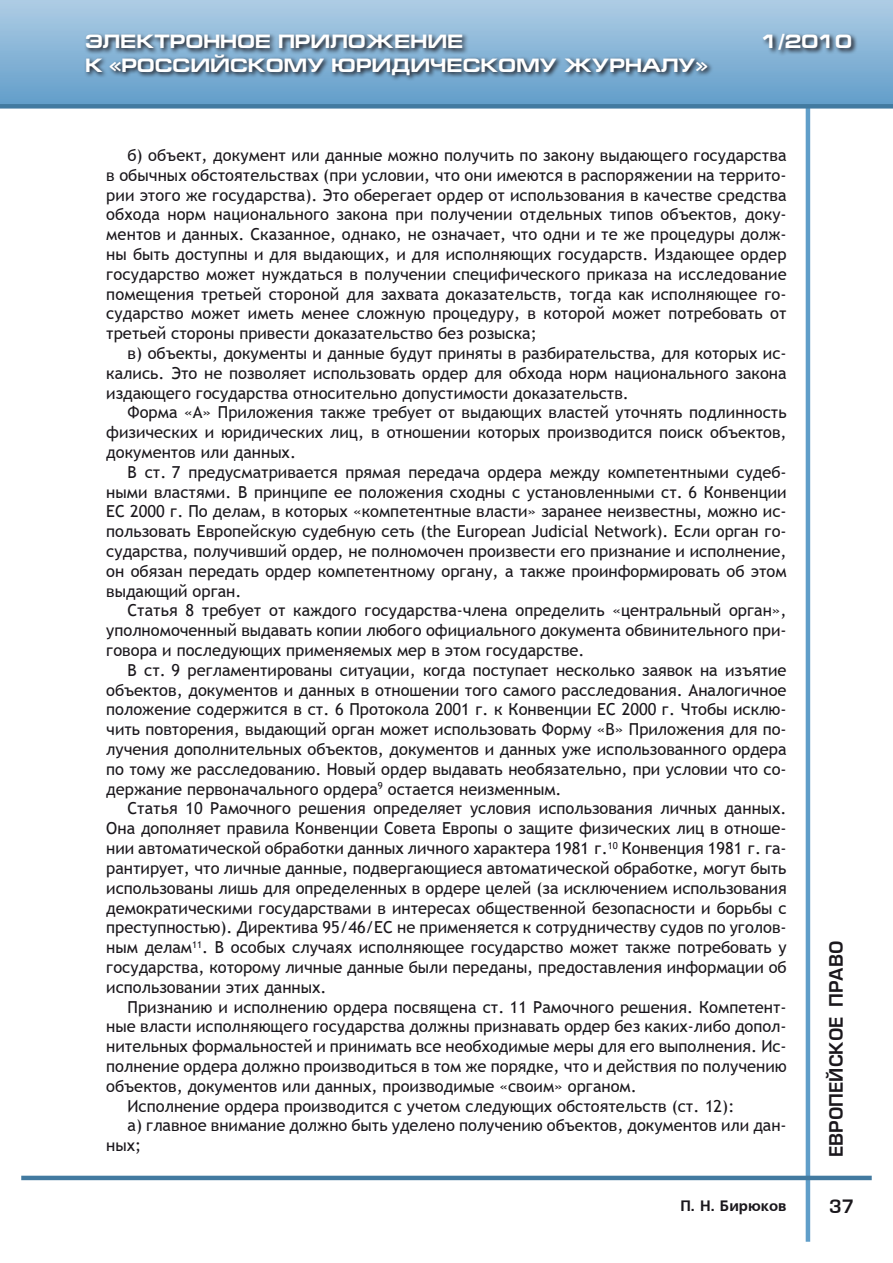
<style>
.page{position:relative;width:893px;height:1263px;background:#fff}
.page>*{position:absolute;margin:0;border:0;box-sizing:border-box;transform-origin:0 0}
.t1{font:700 19.5px "Europe Ext";color:#fff}
.t2{font:18px "Europe Demi Normal";color:#1a171c}
.t3{font:16.5px/19.8px "Trebuchet MS";color:#1a171c;text-align:justify}
.t4{font:15px "Free Set Bold Cyrillic";color:#1a171c}
</style>
<div class="page">
<hr style="left:806px;top:91px;width:4px;height:1151px;background:#609ec9">
<hr style="left:21px;top:1176px;width:851px;height:4px;background:#427aa0">
<div style="left:0;top:0;width:893px;height:106px;background:linear-gradient(to bottom,#afcde5,#629ec9)"></div>
<div style="left:0;top:104px;width:893px;height:5px;background:#427aa0"></div>
<svg style="left:83px;top:31px;width:810px;height:121px"></svg>
<p class="t1" style="left:85px;top:31px;width:380px">ЭЛЕКТРОННОЕ ПРИЛОЖЕНИЕ</p>
<p class="t1" style="left:761px;top:31px;width:92px">1/2010</p>
<p class="t1" style="left:85px;top:54px;width:624px">К «РОССИЙСКОМУ ЮРИДИЧЕСКОМУ ЖУРНАЛУ»</p>
<p class="t3" style="left:106px;top:145px;width:682px;text-indent:21px">б) объект, документ или данные можно получить по закону выдающего государства в обычных обстоятельствах (при условии, что они имеются в распоряжении на террито&shy;рии этого же государства). Это оберегает ордер от использования в качестве средства обхода норм национального закона при получении отдельных типов объектов, доку&shy;ментов и данных. Сказанное, однако, не означает, что одни и те же процедуры долж&shy;ны быть доступны и для выдающих, и для исполняющих государств. Издающее ордер государство может нуждаться в получении специфического приказа на исследование помещения третьей стороной для захвата доказательств, тогда как исполняющее го&shy;сударство может иметь менее сложную процедуру, в которой может потребовать от третьей стороны привести доказательство без розыска;</p>
<p class="t3" style="left:106px;top:343px;width:682px;text-indent:21px">в) объекты, документы и данные будут приняты в разбирательства, для которых ис&shy;кались. Это не позволяет использовать ордер для обхода норм национального закона издающего государства относительно допустимости доказательств.</p>
<p class="t3" style="left:106px;top:403px;width:682px;text-indent:21px">Форма «А» Приложения также требует от выдающих властей уточнять подлинность физических и юридических лиц, в отношении которых производится поиск объектов, документов или данных.</p>
<p class="t3" style="left:106px;top:462px;width:682px;text-indent:21px">В ст. 7 предусматривается прямая передача ордера между компетентными судеб&shy;ными властями. В принципе ее положения сходны с установленными ст. 6 Конвенции ЕС 2000 г. По делам, в которых «компетентные власти» заранее неизвестны, можно ис&shy;пользовать Европейскую судебную сеть (the European Judicial Network). Если орган го&shy;сударства, получивший ордер, не полномочен произвести его признание и исполнение, он обязан передать ордер компетентному органу, а также проинформировать об этом выдающий орган.</p>
<p class="t3" style="left:106px;top:601px;width:682px;text-indent:21px">Статья 8 требует от каждого государства-члена определить «центральный орган», уполномоченный выдавать копии любого официального документа обвинительного при&shy;говора и последующих применяемых мер в этом государстве.</p>
<p class="t3" style="left:106px;top:660px;width:682px;text-indent:21px">В ст. 9 регламентированы ситуации, когда поступает несколько заявок на изъятие объектов, документов и данных в отношении того самого расследования. Аналогичное положение содержится в ст. 6 Протокола 2001 г. к Конвенции ЕС 2000 г. Чтобы исклю&shy;чить повторения, выдающий орган может использовать Форму «B» Приложения для по&shy;лучения дополнительных объектов, документов и данных уже использованного ордера по тому же расследованию. Новый ордер выдавать необязательно, при условии что со&shy;держание первоначального ордера<sup>9</sup> остается неизменным.</p>
<p class="t3" style="left:106px;top:799px;width:682px;text-indent:21px">Статья 10 Рамочного решения определяет условия использования личных данных.<br>Она дополняет правила Конвенции Совета Европы о защите физических лиц в отноше&shy;нии автоматической обработки данных личного характера 1981 г.<sup>10</sup> Конвенция 1981 г. га&shy;рантирует, что личные данные, подвергающиеся автоматической обработке, могут быть использованы лишь для определенных в ордере целей (за исключением использования демократическими государствами в интересах общественной безопасности и борьбы с преступностью). Директива 95/46/ЕС не применяется к сотрудничеству судов по уголов&shy;ным делам<sup>11</sup>. В особых случаях исполняющее государство может также потребовать у государства, которому личные данные были переданы, предоставления информации об использовании этих данных.</p>
<p class="t3" style="left:128px;top:997px;width:661px">Признанию и исполнению ордера посвящена ст. 11 Рамочного решения. Компетент-</p>
<p class="t3" style="left:106px;top:1017px;width:682px">ные власти исполняющего государства должны признавать ордер без каких-либо допол-</p>
<p class="t3" style="left:106px;top:1036px;width:682px">нительных формальностей и принимать все необходимые меры для его выполнения. Ис-</p>
<p class="t3" style="left:106px;top:1056px;width:682px">полнение ордера должно производиться в том же порядке, что и действия по получению</p>
<p class="t3" style="left:106px;top:1076px;width:532px">объектов, документов или данных, производимые «своим» органом.</p>
<p class="t3" style="left:128px;top:1096px;width:608px">Исполнение ордера производится с учетом следующих обстоятельств (ст. 12):</p>
<p class="t3" style="left:128px;top:1116px;width:661px">а) главное внимание должно быть уделено получению объектов, документов или дан-</p>
<p class="t3" style="left:106px;top:1135px;width:36px">ных;</p>
<p class="t4" style="left:680px;top:1197px;width:108px">П. Н. Бирюков</p>
<p class="t2" style="left:826px;top:1157px;width:217px;rotate:-90deg">европейское право</p>
<p class="t2" style="left:829px;top:1196px;width:27px">37</p>
</div>
